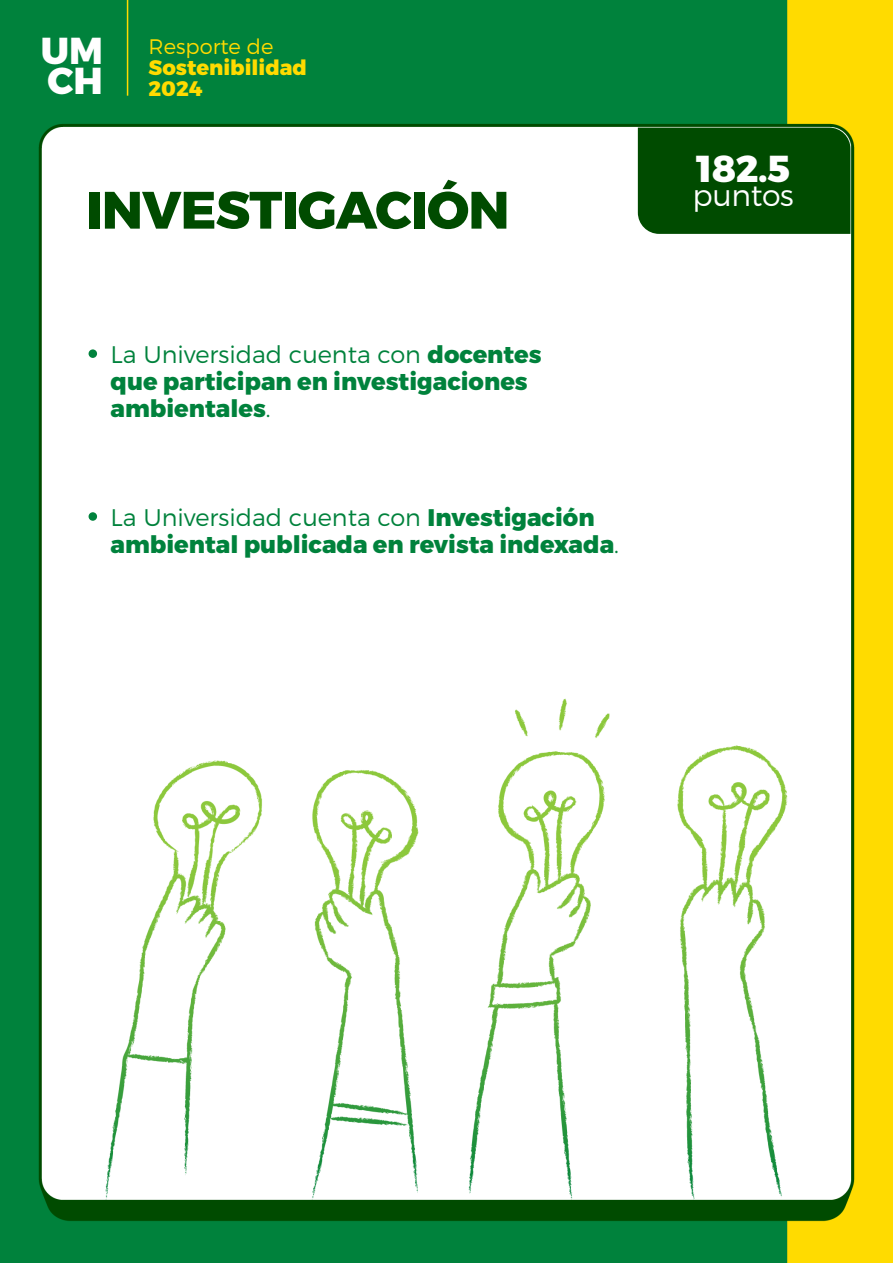
<style>
.page{position:relative;width:893px;height:1263px;background:#fff}
.page>*{position:absolute;margin:0;border:0;box-sizing:border-box;transform-origin:0 0}
.t1{font:800 52.5px "Montserrat";letter-spacing:-.015em;color:#004b00}
.t2{font:800 37.5px/30px "Montserrat";letter-spacing:-.005em;color:#fff}
.t3{font:300 30px "Montserrat";letter-spacing:-.01em;color:#fff}
.t4{font:800 24px/27px "Montserrat";color:#00823c}
.t5{font:800 21px/21px "Montserrat";color:#ffdb00}
.t6{font:300 21px "Montserrat";color:#ffdb00}
.s1{font-weight:300}
</style>
<div class="page">
<img style="left:0;top:0;width:893px;height:1263px">
<hr style="left:127px;top:0;width:1px;height:96px;background:#ffdb00">
<div style="left:638px;top:128px;width:212px;height:106px;background:#004b00"></div>
<div style="left:89px;top:349px;width:8px;height:9px;background:#00823c;border-radius:50%"></div>
<div style="left:89px;top:512px;width:8px;height:9px;background:#00823c;border-radius:50%"></div>
<h2 class="t2" style="left:41px;top:37px;width:64px">UM<br>CH</h2>
<p class="t6" style="left:149px;top:33px;width:126px">Resporte de</p>
<p class="t5" style="left:149px;top:57px;width:160px">Sostenibilidad<br>2024</p>
<h1 class="t1" style="left:85px;top:177px;width:425px">INVESTIGACIÓN</h1>
<p class="t4" style="left:111px;top:342px;width:433px"><span class="s1">La Universidad cuenta con</span> docentes que participan en investigaciones ambientales<span class="s1">.</span></p>
<p class="t4" style="left:111px;top:504px;width:510px"><span class="s1">La Universidad cuenta con</span> Investigación ambiental publicada en revista indexada<span class="s1">.</span></p>
<h2 class="t2" style="left:696px;top:155px;width:95px">182.5</h2>
<p class="t3" style="left:692px;top:177px;width:103px">puntos</p>
</div>
